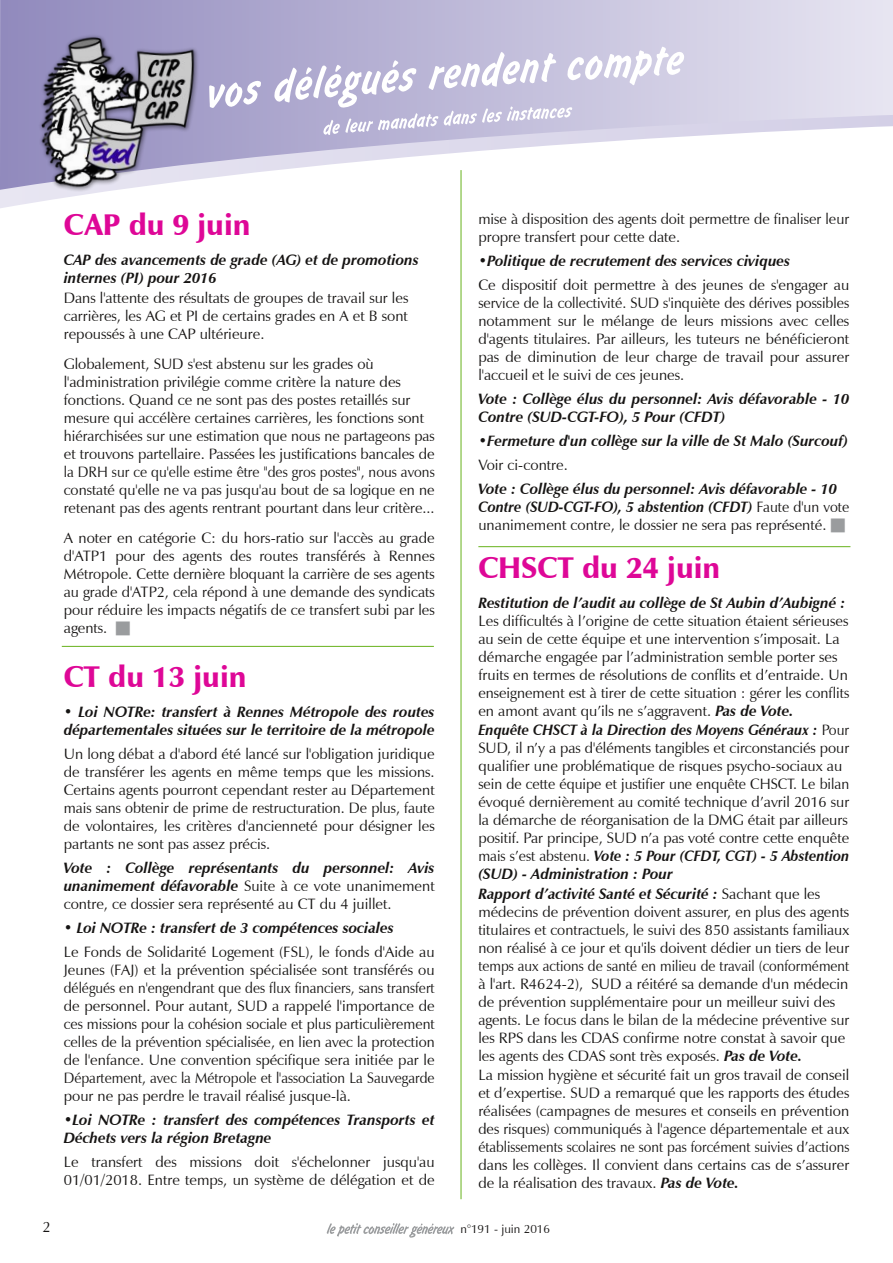
<style>
.page{position:relative;width:893px;height:1263px;background:#fff}
.page>*{position:absolute;margin:0;border:0;box-sizing:border-box;transform-origin:0 0}
.t1{font:900 30px "Zapf Humanist 601 BT";color:#de0797}
.t2{font:15px/18px "Zapf Humanist 601 BT";color:#161413;text-align:justify}
.t3{font:italic 700 15px/18px "Zapf Humanist 601 BT";color:#161413}
.t4{font:15px/18px "Zapf Humanist 601 BT";color:#161413;scale:.95 1}
.t5{font:12px "Zapf Humanist 601 BT";color:#161413}
.s1{color:#9a9c9e}
.s2{font-weight:700;font-style:italic}
.s3{font-weight:400;font-style:normal}
</style>
<div class="page">
<svg style="left:0;top:0;width:893px;height:190px"></svg>
<svg style="left:209px;top:81px;width:52px;height:27px"></svg>
<svg style="left:274px;top:47px;width:410px;height:88px"></svg>
<svg style="left:327px;top:1223px;width:127px;height:14px"></svg>
<img style="left:34px;top:30px;width:171px;height:165px">
<hr style="left:461px;top:170px;width:1px;height:1029px;background:#67b21c">
<hr style="left:478px;top:546px;width:372px;height:1px;background:#67b21c">
<hr style="left:62px;top:646px;width:372px;height:1px;background:#67b21c">
<p class="t2" style="left:43px;top:1218px;width:10px">2</p>
<h1 class="t1" style="left:64px;top:206px;width:188px">CAP du 9 juin</h1>
<p class="t3" style="left:64px;top:251px;width:356px">CAP des avancements de grade (AG) et de promotions internes (PI) pour 2016</p>
<p class="t2" style="left:64px;top:288px;width:346px">Dans l'attente des résultats de groupes de travail sur les carrières, les AG et PI de certains grades en A et B sont repoussés à une CAP ultérieure.</p>
<p class="t2" style="left:64px;top:354px;width:372px;text-align:left">Globalement, SUD s'est abstenu sur les grades où l'administration privilégie comme critère la nature des fonctions. Quand ce ne sont pas des postes retaillés sur mesure qui accélère certaines carrières, les fonctions sont hiérarchisées sur une estimation que nous ne partageons pas et trouvons partellaire. Passées les justifications bancales de la DRH sur ce qu'elle estime être "des gros postes", nous avons constaté qu'elle ne va pas jusqu'au bout de sa logique en ne retenant pas des agents rentrant pourtant dans leur critère...</p>
<p class="t2" style="left:64px;top:528px;width:372px">A noter en catégorie C: du hors-ratio sur l'accès au grade d'ATP1 pour des agents des routes transférés à Rennes Métropole. Cette dernière bloquant la carrière de ses agents au grade d'ATP2, cela répond à une demande des syndicats pour réduire les impacts négatifs de ce transfert subi par les agents. <span class="s1">■</span></p>
<h1 class="t1" style="left:64px;top:658px;width:184px">CT du 13 juin</h1>
<p class="t3" style="left:64px;top:702px;width:372px">• Loi NOTRe: transfert à Rennes Métropole des routes départementales situées sur le territoire de la métropole</p>
<p class="t2" style="left:64px;top:744px;width:372px">Un long débat a d'abord été lancé sur l'obligation juridique de transférer les agents en même temps que les missions.<br>Certains agents pourront cependant rester au Département mais sans obtenir de prime de restructuration. De plus, faute de volontaires, les critères d'ancienneté pour désigner les partants ne sont pas assez précis.</p>
<p class="t2" style="left:64px;top:858px;width:372px"><span class="s2">Vote : Collège représentants du personnel: Avis unanimement défavorable</span> Suite à ce vote unanimement contre, ce dossier sera représenté au CT du 4 juillet.</p>
<p class="t3" style="left:64px;top:918px;width:331px">• Loi NOTRe : transfert de 3 compétences sociales</p>
<p class="t2" style="left:64px;top:942px;width:372px">Le Fonds de Solidarité Logement (FSL), le fonds d'Aide au Jeunes (FAJ) et la prévention spécialisée sont transférés ou délégués en n'engendrant que des flux financiers, sans transfert de personnel. Pour autant, SUD a rappelé l'importance de ces missions pour la cohésion sociale et plus particulièrement celles de la prévention spécialisée, en lien avec la protection de l'enfance. Une convention spécifique sera initiée par le Département, avec la Métropole et l'association La Sauvegarde pour ne pas perdre le travail réalisé jusque-là.</p>
<p class="t3" style="left:64px;top:1110px;width:372px">•Loi NOTRe : transfert des compétences Transports et<br>Déchets vers la région Bretagne</p>
<p class="t2" style="left:64px;top:1152px;width:372px">Le transfert des missions doit s'échelonner jusqu'au<br>01/01/2018. Entre temps, un système de délégation et de</p>
<p class="t2" style="left:478px;top:210px;width:372px">mise à disposition des agents doit permettre de finaliser leur propre transfert pour cette date.</p>
<p class="t3" style="left:478px;top:252px;width:313px">•Politique de recrutement des services civiques</p>
<p class="t2" style="left:478px;top:276px;width:372px">Ce dispositif doit permettre à des jeunes de s'engager au service de la collectivité. SUD s'inquiète des dérives possibles notamment sur le mélange de leurs missions avec celles d'agents titulaires. Par ailleurs, les tuteurs ne bénéficieront pas de diminution de leur charge de travail pour assurer l'accueil et le suivi de ces jeunes.</p>
<p class="t3" style="left:478px;top:390px;width:372px">Vote : Collège élus du personnel: Avis défavorable - 10<br>Contre (SUD-CGT-FO), 5 Pour (CFDT)</p>
<p class="t3" style="left:478px;top:432px;width:371px">•Fermeture d'un collège sur la ville de St Malo (Surcouf)</p>
<p class="t2" style="left:478px;top:456px;width:91px">Voir ci-contre.</p>
<p class="t3" style="left:478px;top:480px;width:372px">Vote : Collège élus du personnel: Avis défavorable - 10<br>Contre (SUD-CGT-FO), 5 abstention (CFDT) <span class="s3">Faute d'un vote unanimement contre, le dossier ne sera pas représenté.</span> <span class="s1">■</span></p>
<h1 class="t1" style="left:478px;top:549px;width:243px">CHSCT du 24 juin</h1>
<p class="t3" style="left:478px;top:594px;width:368px">Restitution de l’audit au collège de St Aubin d’Aubigné :</p>
<p class="t2" style="left:478px;top:612px;width:372px;text-align:left">Les difficultés à l’origine de cette situation étaient sérieuses au sein de cette équipe et une intervention s’imposait. La démarche engagée par l’administration semble porter ses fruits en termes de résolutions de conflits et d’entraide. Un enseignement est à tirer de cette situation : gérer les conflits en amont avant qu’ils ne s’aggravent. <span class="s2">Pas de Vote.</span></p>
<p class="t4" style="left:478px;top:721px;width:392px"><span class="s2">Enquête CHSCT à la Direction des Moyens Généraux :</span> Pour SUD, il n’y a pas d'éléments tangibles et circonstanciés pour qualifier une problématique de risques psycho-sociaux au sein de cette équipe et justifier une enquête CHSCT. Le bilan évoqué dernièrement au comité technique d’avril 2016 sur la démarche de réorganisation de la DMG était par ailleurs positif. Par principe, SUD n’a pas voté contre cette enquête mais s’est abstenu. <span class="s2">Vote : 5 Pour (CFDT, CGT) - 5 Abstention (SUD) - Administration : Pour</span></p>
<p class="t2" style="left:478px;top:885px;width:372px;text-align:left"><span class="s2">Rapport d’activité Santé et Sécurité :</span> Sachant que les médecins de prévention doivent assurer, en plus des agents titulaires et contractuels, le suivi des 850 assistants familiaux non réalisé à ce jour et qu'ils doivent dédier un tiers de leur temps aux actions de santé en milieu de travail (conformément à l'art. R4624-2), SUD a réitéré sa demande d'un médecin de prévention supplémentaire pour un meilleur suivi des agents. Le focus dans le bilan de la médecine préventive sur les RPS dans les CDAS confirme notre constat à savoir que les agents des CDAS sont très exposés. <span class="s2">Pas de Vote.</span></p>
<p class="t2" style="left:478px;top:1066px;width:372px">La mission hygiène et sécurité fait un gros travail de conseil et d’expertise. SUD a remarqué que les rapports des études réalisées (campagnes de mesures et conseils en prévention des risques) communiqués à l'agence départementale et aux établissements scolaires ne sont pas forcément suivies d’actions dans les collèges. Il convient dans certains cas de s’assurer de la réalisation des travaux. <span class="s2">Pas de Vote.</span></p>
<p class="t5" style="left:461px;top:1221px;width:91px">n°191 - juin 2016</p>
</div>
